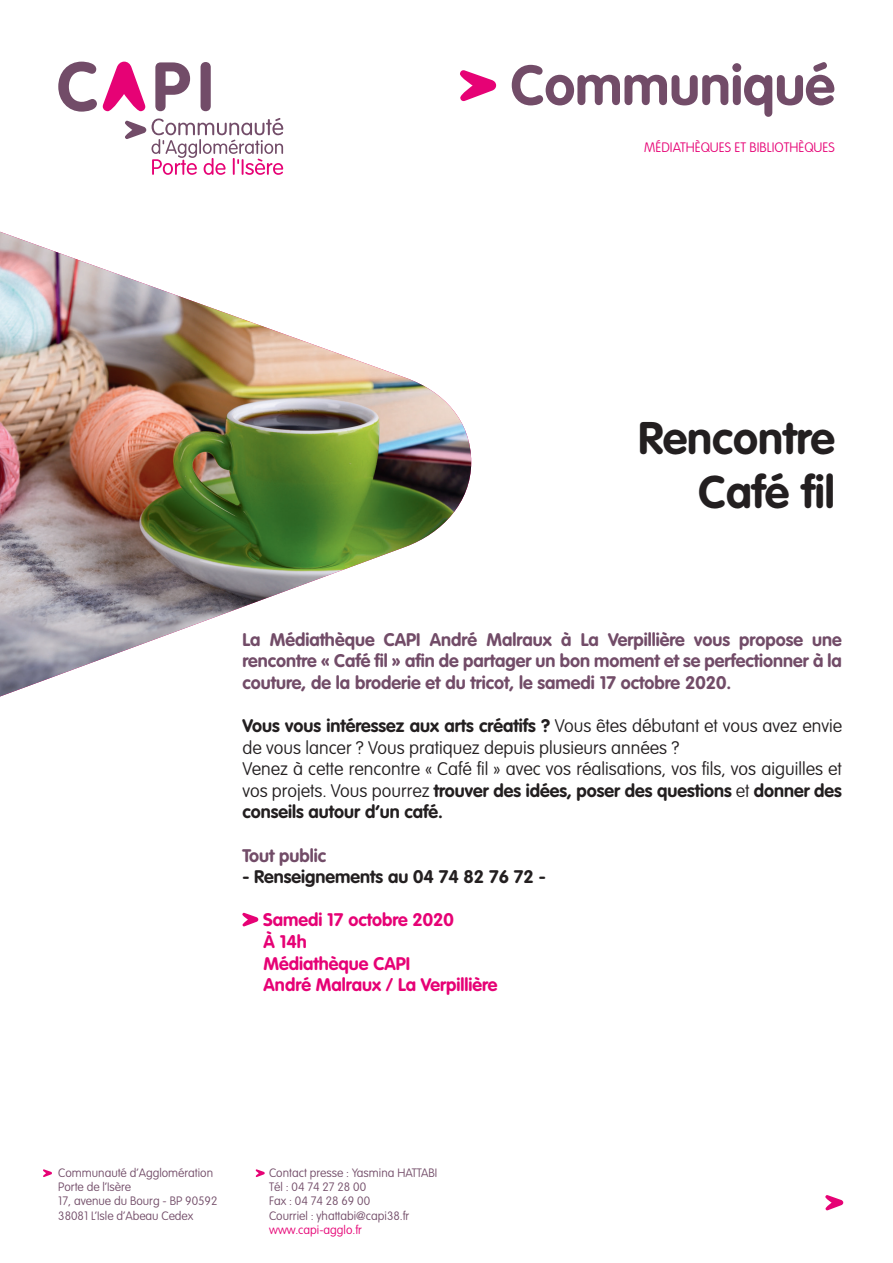
<style>
.page{position:relative;width:893px;height:1263px;background:#fff}
.page>*{position:absolute;margin:0;border:0;box-sizing:border-box;transform-origin:0 0}
.t1{font:700 55.2px "VAG Rounded";color:#724c68}
.t2{font:700 45px/54px "VAG Rounded";color:#231f20;text-align:right}
.t3{font:100 18px/21.6px "VAG Rounded";color:#231f20}
.t4{font:700 18px/21.6px "VAG Rounded";color:#724c68;text-align:justify}
.t5{font:700 18px/21.6px "VAG Rounded";color:#e60275}
.t6{font:700 18px "VAG Rounded";color:#231f20}
.t7{font:100 13.5px "VAG Rounded";color:#e60275}
.t8{font:100 12px/14.4px "VAG Rounded";color:#724c68}
.t9{font:100 12px "VAG Rounded";color:#e60275}
.s1{font-weight:700}
</style>
<div class="page">
<svg style="left:460px;top:70px;width:36px;height:31px"></svg>
<svg style="left:43px;top:1169px;width:9px;height:8px"></svg>
<svg style="left:256px;top:1169px;width:9px;height:8px"></svg>
<svg style="left:825px;top:1195px;width:18px;height:15px"></svg>
<svg style="left:58px;top:62px;width:39px;height:50px"></svg>
<svg style="left:103px;top:62px;width:42px;height:49px"></svg>
<svg style="left:155px;top:62px;width:35px;height:49px"></svg>
<div style="left:201px;top:62px;width:10px;height:49px;background:#724c68;border-radius:5px"></div>
<svg style="left:125px;top:118px;width:158px;height:57px"></svg>
<img style="left:0;top:232px;width:471px;height:464px">
<svg style="left:242px;top:913px;width:16px;height:13px"></svg>
<h1 class="t1" style="left:511px;top:53px;width:326px">Communiqué</h1>
<p class="t7" style="left:644px;top:139px;width:192px">MÉDIATHÈQUES ET BIBLIOTHÈQUES</p>
<h2 class="t2" style="left:638px;top:411px;width:198px">Rencontre<br>Café fil</h2>
<p class="t4" style="left:242px;top:628px;width:601px">La Médiathèque CAPI André Malraux à La Verpillière vous propose une rencontre « Café fil » afin de partager un bon moment et se perfectionner à la couture, de la broderie et du tricot, le samedi 17 octobre 2020.</p>
<p class="t3" style="left:242px;top:715px;width:601px"><span class="s1">Vous vous intéressez aux arts créatifs ?</span> Vous êtes débutant et vous avez envie de vous lancer ? Vous pratiquez depuis plusieurs années ?<br>Venez à cette rencontre « Café fil » avec vos réalisations, vos fils, vos aiguilles et vos projets. Vous pourrez <span class="s1">trouver des idées, poser des questions</span> et <span class="s1">donner des conseils autour d’un café.</span></p>
<p class="t4" style="left:242px;top:844px;width:85px">Tout public</p>
<p class="t6" style="left:242px;top:866px;width:305px">- Renseignements au 04 74 82 76 72 -</p>
<p class="t5" style="left:263px;top:909px;width:236px">Samedi 17 octobre 2020<br>À 14h<br>Médiathèque CAPI<br>André Malraux / La Verpillière</p>
<p class="t8" style="left:58px;top:1165px;width:161px">Communauté d’Agglomération<br>Porte de l’Isère<br>17, avenue du Bourg - BP 90592<br>38081 L’Isle d’Abeau Cedex</p>
<p class="t8" style="left:269px;top:1165px;width:170px">Contact presse : Yasmina HATTABI<br>Tél : 04 74 27 28 00<br>Fax : 04 74 28 69 00<br>Courriel : yhattabi@capi38.fr</p>
<p class="t9" style="left:269px;top:1223px;width:94px">www.capi-agglo.fr</p>
</div>
